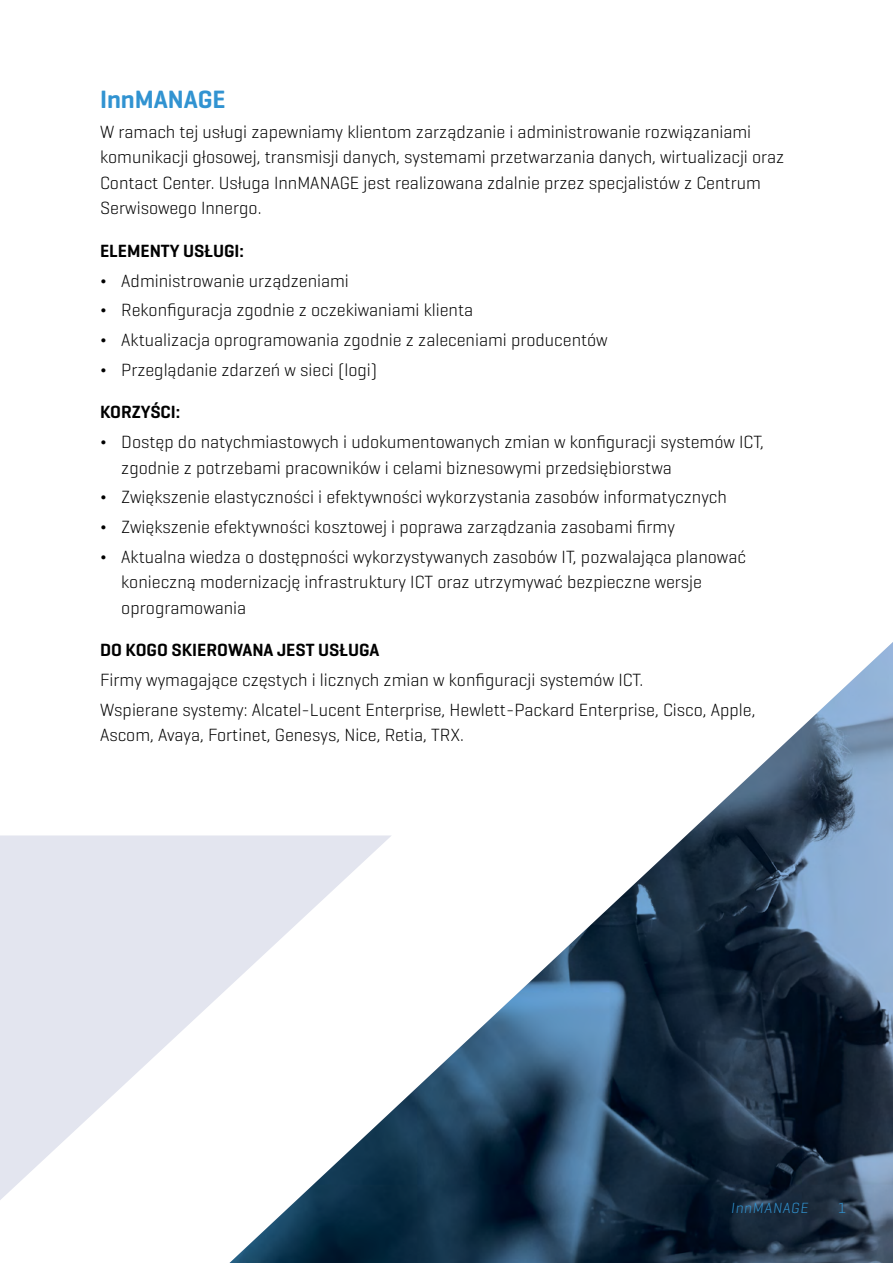
<style>
.page{position:relative;width:893px;height:1263px;background:#fff}
.page>*{position:absolute;margin:0;border:0;box-sizing:border-box;transform-origin:0 0}
.t1{font:600 25.5px "Geogrotesque";color:#3193d1}
.t2{font:300 18px/29.7px "Geogrotesque";color:#000}
.t3{font:600 18px "Geogrotesque";color:#000}
.t4{font:italic 300 15px "Geogrotesque";letter-spacing:.05em;color:#3193d1}
.t5{font:300 15px "Geogrotesque";color:#3193d1}
.s1{font-weight:600}
.s2{font-weight:400}
</style>
<div class="page">
<svg style="left:0;top:835px;width:229px;height:365px;fill:#e3e5ef"></svg>
<img style="left:229px;top:642px;width:664px;height:621px">
<h1 class="t1" style="left:100px;top:83px;width:127px">INNMANAGE</h1>
<p class="t2" style="left:100px;top:118px;width:686px;line-height:25.5px">W ramach tej usługi zapewniamy klientom zarządzanie i administrowanie rozwiązaniami komunikacji głosowej, transmisji danych, systemami przetwarzania danych, wirtualizacji oraz Contact Center. Usługa InnMANAGE jest realizowana zdalnie przez specjalistów z Centrum Serwisowego Innergo.</p>
<p class="t3" style="left:100px;top:239px;width:29px">ELEMEN</p>
<p class="t2" style="left:100px;top:235px;width:509px;text-indent:61px"><span class="s1">TY USŁUGI:<br></span><span class="s2">¬</span> Administrowanie urządzeniami<br><span class="s2">¬</span> Rekonfiguracja zgodnie z oczekiwaniami klienta<br><span class="s2">¬</span> Aktualizacja oprogramowania zgodnie z zaleceniami producentów <span class="s2">¬</span> Przeglądanie zdarzeń w sieci (logi)</p>
<p class="t2" style="left:100px;top:397px;width:666px"><span class="s1">KORZYŚCI:<br></span><span class="s2">¬</span> Dostęp do natychmiastowych i udokumentowanych zmian w konfiguracji systemów ICT,</p>
<p class="t2" style="left:100px;top:452px;width:647px;text-indent:21px">zgodnie z potrzebami pracowników i celami biznesowymi przedsiębiorstwa<br><span class="s2">¬</span> Zwiększenie elastyczności i efektywności wykorzystania zasobów informatycznych<br><span class="s2">¬</span> Zwiększenie efektywności kosztowej i poprawa zarządzania zasobami firmy<br><span class="s2">¬</span> Aktualna wiedza o dostępności wykorzystywanych zasobów IT, pozwalająca planować</p>
<p class="t2" style="left:121px;top:569px;width:582px;line-height:25.5px">konieczną modernizację infrastruktury ICT oraz utrzymywać bezpieczne wersje oprogramowania</p>
<p class="t3" style="left:100px;top:639px;width:154px">DO KOGO SKIEROWANA</p>
<p class="t3" style="left:277px;top:639px;width:90px">JEST USŁUGA</p>
<p class="t2" style="left:100px;top:665px;width:657px">Firmy wymagające częstych i licznych zmian w konfiguracji systemów ICT.<br>Wspierane systemy: Alcatel-Lucent Enterprise, Hewlett-Packard Enterprise, Cisco, Apple,</p>
<p class="t2" style="left:100px;top:720px;width:365px">Ascom, Avaya, Fortinet, Genesys, Nice, Retia, TRX.</p>
<p class="t4" style="left:731px;top:1198px;width:79px">InnMANAGE</p>
<p class="t5" style="left:838px;top:1198px;width:10px">1</p>
</div>
